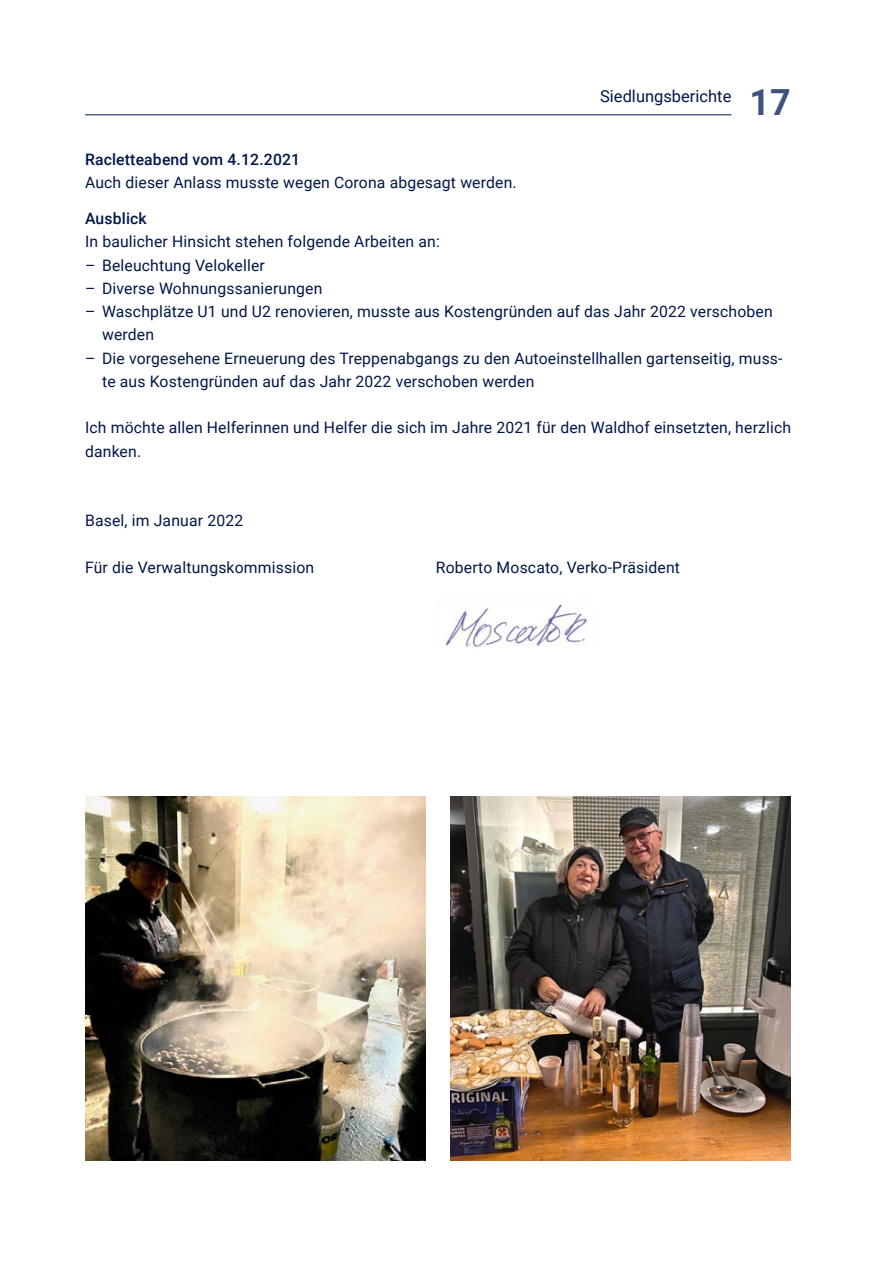
<style>
.page{position:relative;width:893px;height:1263px;background:#fff}
.page>*{position:absolute;margin:0;border:0;box-sizing:border-box;transform-origin:0 0}
.t1{font:16.5px "Roboto";color:#00174a}
._02_Body{font:15.75px/23.2px "Roboto";letter-spacing:.01em;color:#00174a}
._02_Body_nach{font:15.75px "Roboto";letter-spacing:.01em;color:#00174a}
._02_Body_fett{font:500 15.75px "Roboto";letter-spacing:.01em;color:#00174a}
.s1{font-weight:700;font-size:36px;color:#3e527d}
</style>
<div class="page">
<hr style="left:85px;top:114px;width:646px;height:1px;background:#00174a">
<img style="left:446px;top:604px;width:143px;height:44px">
<img style="left:85px;top:796px;width:340px;height:365px">
<img style="left:451px;top:796px;width:340px;height:365px">
<p class="t1" style="left:600px;top:84px;width:192px">Siedlungsberichte <span class="s1">17</span></p>
<p class="_02_Body_fett" style="left:85px;top:148px;width:217px">Racletteabend vom 4.12.2021</p>
<p class="_02_Body_nach" style="left:85px;top:172px;width:433px">Auch dieser Anlass musste wegen Corona abgesagt werden.</p>
<p class="_02_Body_fett" style="left:85px;top:208px;width:63px">Ausblick</p>
<p class="_02_Body" style="left:85px;top:230px;width:356px">In baulicher Hinsicht stehen folgende Arbeiten an:</p>
<p class="_02_Body" style="left:85px;top:253px;width:181px">– Beleuchtung Velokeller</p>
<p class="_02_Body" style="left:85px;top:276px;width:239px">– Diverse Wohnungssanierungen</p>
<p class="_02_Body" style="left:102px;top:299px;width:672px;text-indent:-17px">– Waschplätze U1 und U2 renovieren, musste aus Kostengründen auf das Jahr 2022 verschoben werden</p>
<p class="_02_Body" style="left:102px;top:346px;width:682px;text-indent:-17px">– Die vorgesehene Erneuerung des Treppenabgangs zu den Autoeinstellhallen gartenseitig, muss&shy;te aus Kostengründen auf das Jahr 2022 verschoben werden</p>
<p class="_02_Body" style="left:85px;top:416px;width:708px">Ich möchte allen Helferinnen und Helfer die sich im Jahre 2021 für den Waldhof einsetzten, herzlich danken.</p>
<p class="_02_Body" style="left:85px;top:509px;width:160px">Basel, im Januar 2022</p>
<p class="_02_Body" style="left:85px;top:555px;width:231px">Für die Verwaltungskommission</p>
<p class="_02_Body" style="left:436px;top:555px;width:246px">Roberto Moscato, Verko-Präsident</p>
</div>
